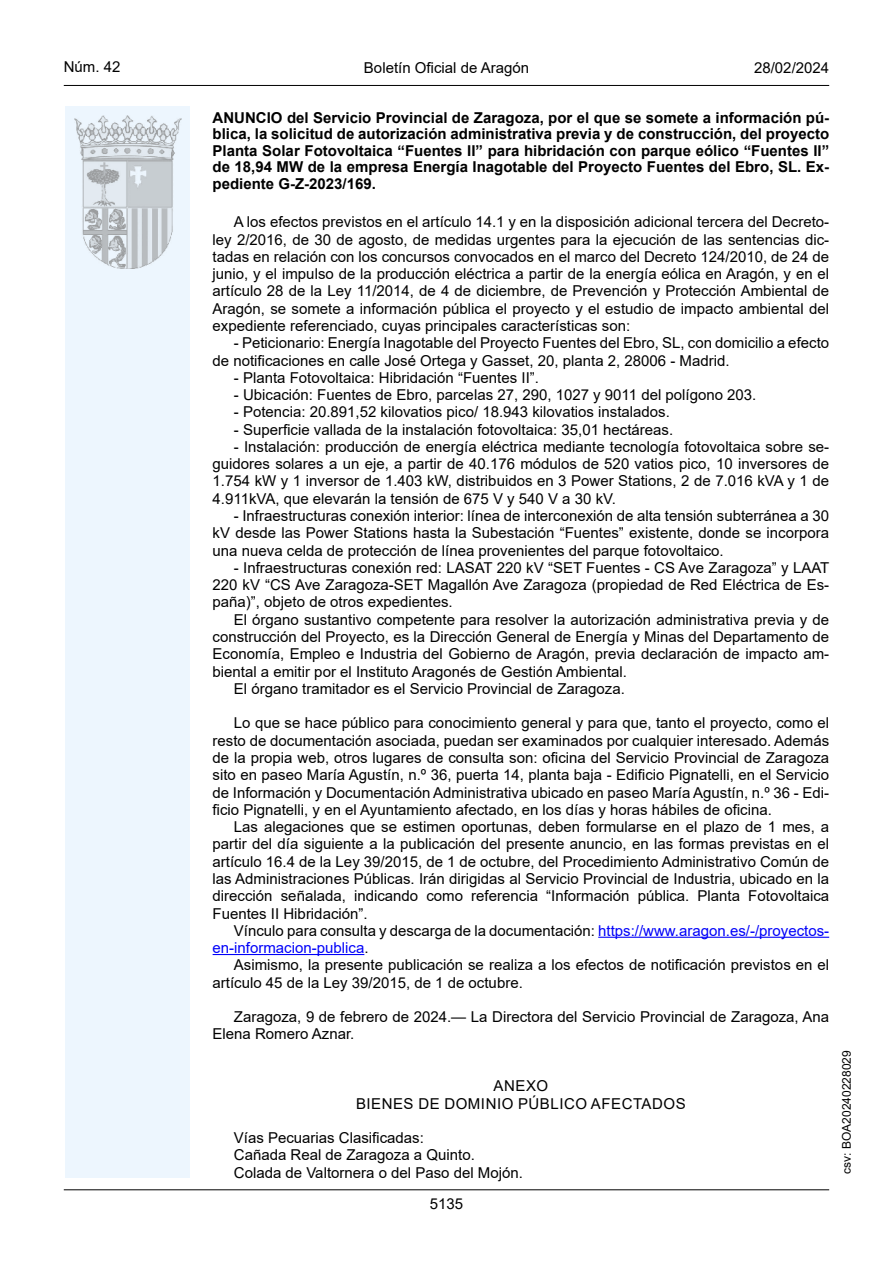
<style>
.page{position:relative;width:893px;height:1263px;background:#fff}
.page>*{position:absolute;margin:0;border:0;box-sizing:border-box;transform-origin:0 0}
.inicio_de_parrafo{font:15px/17.2px "Arial";color:#000;text-align:justify}
.Titulo_text{font:700 15px/16.5px "Arial";color:#000;text-align:justify}
.inicio_de_parrafo-2{font:15px/17.2px "Arial";color:#0000fa}
.center{font:15px "Arial";letter-spacing:.035em;color:#000}
.estilo_head-c{font:15px "Arial";color:#000}
.estilo_head-d{font:15px "Arial MT2";color:#000}
.estilo_head-i{font:15px "Arial MT2";color:#000}
.numero_pagina{font:15px "Arial MT2";color:#000}
.estilo_head-i-2{font:12px "Arial MT2";color:#000}
.s1{color:#000}
.s2{font-family:"Arial MT2";color:#000}
</style>
<div class="page">
<div style="left:65px;top:106px;width:125px;height:1072px;background:#edf6fe"></div>
<img style="left:75px;top:115px;width:106px;height:153px">
<hr style="left:64px;top:85px;width:765px;height:1px;background:#000">
<hr style="left:64px;top:1189px;width:765px;height:1px;background:#000">
<hr style="left:598px;top:937px;width:231px;height:1px;background:#0000fa">
<hr style="left:213px;top:954px;width:151px;height:1px;background:#0000fa">
<p class="estilo_head-i" style="left:64px;top:57px;width:58px">Núm. 42</p>
<p class="estilo_head-c" style="left:364px;top:57px;width:167px">Boletín Oficial de Aragón</p>
<p class="estilo_head-d" style="left:754px;top:57px;width:77px">28/02/2024</p>
<p class="Titulo_text" style="left:213px;top:110px;width:618px">ANUNCIO del Servicio Provincial de Zaragoza, por el que se somete a información pú&shy;blica, la solicitud de autorización administrativa previa y de construcción, del proyecto Planta Solar Fotovoltaica “Fuentes II” para hibridación con parque eólico “Fuentes II” de 18,94 MW de la empresa Energía Inagotable del Proyecto Fuentes del Ebro, SL. Ex&shy;pediente G-Z-2023/169.</p>
<p class="inicio_de_parrafo" style="left:213px;top:213px;width:618px;text-indent:21px">A los efectos previstos en el artículo 14.1 y en la disposición adicional tercera del Decreto&shy;ley 2/2016, de 30 de agosto, de medidas urgentes para la ejecución de las sentencias dic&shy;tadas en relación con los concursos convocados en el marco del Decreto 124/2010, de 24 de junio, y el impulso de la producción eléctrica a partir de la energía eólica en Aragón, y en el artículo 28 de la Ley 11/2014, de 4 de diciembre, de Prevención y Protección Ambiental de Aragón, se somete a información pública el proyecto y el estudio de impacto ambiental del expediente referenciado, cuyas principales características son:</p>
<p class="inicio_de_parrafo" style="left:213px;top:334px;width:618px;text-indent:21px">- Peticionario: Energía Inagotable del Proyecto Fuentes del Ebro, SL, con domicilio a efecto de notificaciones en calle José Ortega y Gasset, 20, planta 2, 28006 - Madrid.</p>
<p class="inicio_de_parrafo" style="left:234px;top:369px;width:307px">- Planta Fotovoltaica: Hibridación “Fuentes II”.</p>
<p class="inicio_de_parrafo" style="left:234px;top:386px;width:524px">- Ubicación: Fuentes de Ebro, parcelas 27, 290, 1027 y 9011 del polígono 203.</p>
<p class="inicio_de_parrafo" style="left:234px;top:403px;width:438px">- Potencia: 20.891,52 kilovatios pico/ 18.943 kilovatios instalados.</p>
<p class="inicio_de_parrafo" style="left:234px;top:421px;width:441px">- Superficie vallada de la instalación fotovoltaica: 35,01 hectáreas.</p>
<p class="inicio_de_parrafo" style="left:213px;top:438px;width:618px;text-indent:21px">- Instalación: producción de energía eléctrica mediante tecnología fotovoltaica sobre se&shy;guidores solares a un eje, a partir de 40.176 módulos de 520 vatios pico, 10 inversores de 1.754 kW y 1 inversor de 1.403 kW, distribuidos en 3 Power Stations, 2 de 7.016 kVA y 1 de 4.911kVA, que elevarán la tensión de 675 V y 540 V a 30 kV.</p>
<p class="inicio_de_parrafo" style="left:213px;top:507px;width:618px;text-indent:21px">- Infraestructuras conexión interior: línea de interconexión de alta tensión subterránea a 30 kV desde las Power Stations hasta la Subestación “Fuentes” existente, donde se incorpora una nueva celda de protección de línea provenientes del parque fotovoltaico.</p>
<p class="inicio_de_parrafo" style="left:213px;top:559px;width:618px;text-indent:21px">- Infraestructuras conexión red: LASAT 220 kV “SET Fuentes - CS Ave Zaragoza” y LAAT 220 kV “CS Ave Zaragoza-SET Magallón Ave Zaragoza (propiedad de Red Eléctrica de Es&shy;paña)”, objeto de otros expedientes.</p>
<p class="inicio_de_parrafo" style="left:213px;top:611px;width:618px;text-indent:21px">El órgano sustantivo competente para resolver la autorización administrativa previa y de construcción del Proyecto, es la Dirección General de Energía y Minas del Departamento de Economía, Empleo e Industria del Gobierno de Aragón, previa declaración de impacto am&shy;biental a emitir por el Instituto Aragonés de Gestión Ambiental.</p>
<p class="inicio_de_parrafo" style="left:234px;top:680px;width:392px">El órgano tramitador es el Servicio Provincial de Zaragoza.</p>
<p class="inicio_de_parrafo" style="left:213px;top:714px;width:618px;text-indent:21px">Lo que se hace público para conocimiento general y para que, tanto el proyecto, como el resto de documentación asociada, puedan ser examinados por cualquier interesado. Además de la propia web, otros lugares de consulta son: oficina del Servicio Provincial de Zaragoza sito en paseo María Agustín, n.º 36, puerta 14, planta baja - Edificio Pignatelli, en el Servicio de Información y Documentación Administrativa ubicado en paseo María Agustín, n.º 36 - Edi&shy;ficio Pignatelli, y en el Ayuntamiento afectado, en los días y horas hábiles de oficina.</p>
<p class="inicio_de_parrafo" style="left:213px;top:818px;width:618px;text-indent:21px">Las alegaciones que se estimen oportunas, deben formularse en el plazo de 1 mes, a partir del día siguiente a la publicación del presente anuncio, en las formas previstas en el artículo 16.4 de la Ley 39/2015, de 1 de octubre, del Procedimiento Administrativo Común de las Administraciones Públicas. Irán dirigidas al Servicio Provincial de Industria, ubicado en la dirección señalada, indicando como referencia “Información pública. Planta Fotovoltaica Fuentes II Hibridación”.</p>
<p class="inicio_de_parrafo-2" style="left:213px;top:922px;width:618px;text-indent:21px"><span class="s1">Vínculo para consulta y descarga de la documentación:</span> https://www.aragon.es/-/proyectos&shy;en-informacion-publica<span class="s2">.</span></p>
<p class="inicio_de_parrafo" style="left:213px;top:956px;width:618px;text-indent:21px">Asimismo, la presente publicación se realiza a los efectos de notificación previstos en el artículo 45 de la Ley 39/2015, de 1 de octubre.</p>
<p class="inicio_de_parrafo" style="left:213px;top:1008px;width:618px;text-indent:21px">Zaragoza, 9 de febrero de 2024.— La Directora del Servicio Provincial de Zaragoza, Ana<br>Elena Romero Aznar.</p>
<p class="center" style="left:494px;top:1076px;width:56px">ANEXO</p>
<p class="center" style="left:356px;top:1093px;width:331px">BIENES DE DOMINIO PÚBLICO AFECTADOS</p>
<p class="inicio_de_parrafo" style="left:234px;top:1129px;width:192px">Vías Pecuarias Clasificadas:</p>
<p class="inicio_de_parrafo" style="left:234px;top:1146px;width:242px">Cañada Real de Zaragoza a Quinto.</p>
<p class="inicio_de_parrafo" style="left:234px;top:1164px;width:291px">Colada de Valtornera o del Paso del Mojón.</p>
<p class="numero_pagina" style="left:430px;top:1193px;width:35px">5135</p>
<p class="estilo_head-i-2" style="left:838px;top:1174px;width:125px;rotate:-90deg">csv: BOA20240228029</p>
</div>
